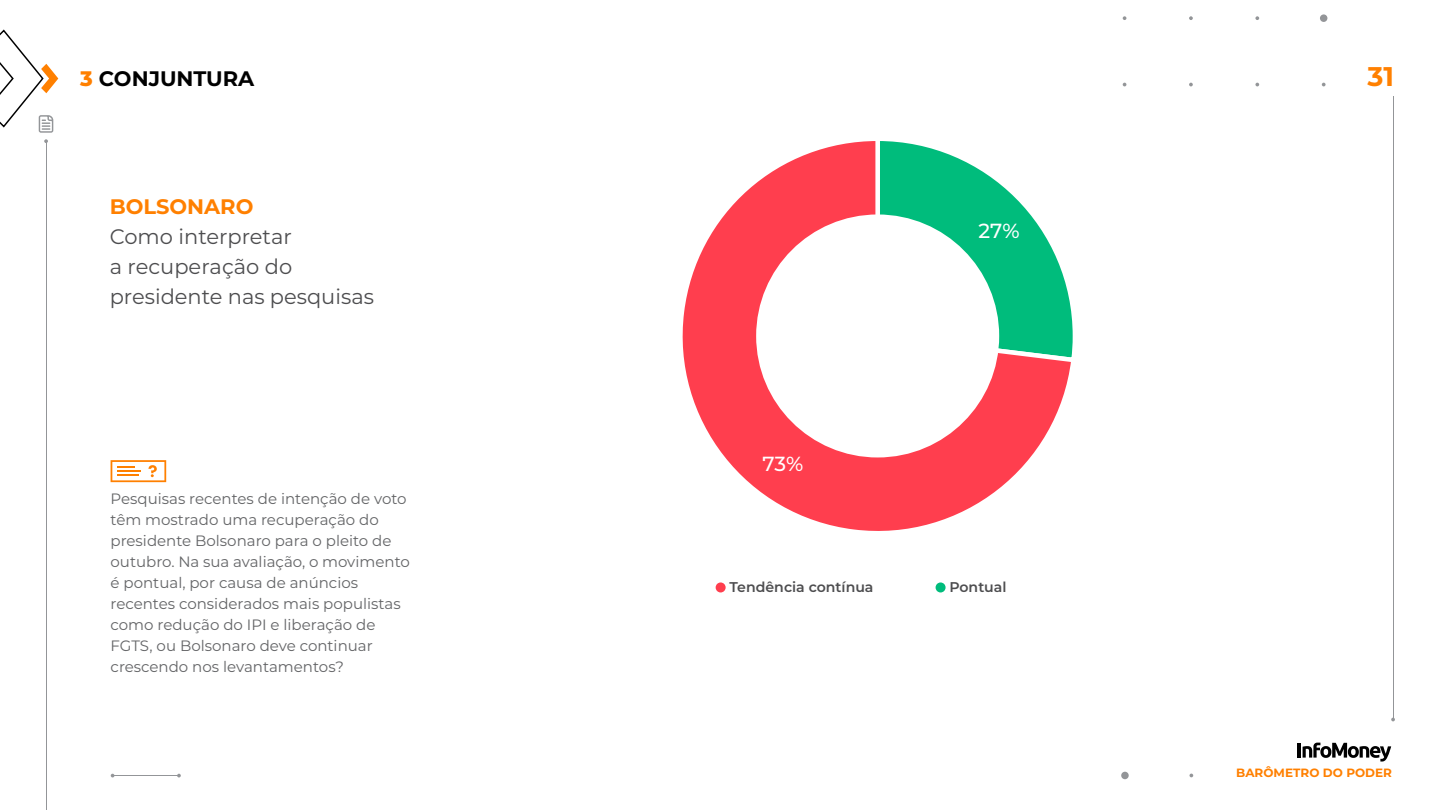
<style>
.page{position:relative;width:1440px;height:810px;background:#fff}
.page>*{position:absolute;margin:0;border:0;box-sizing:border-box;transform-origin:0 0}
.t1{font:700 27px "Montserrat";color:#ff8000}
.t2{font:21px/30px "Montserrat";color:#4d4d4f}
.t3{font:700 21px "Montserrat";color:#000}
.t4{font:700 21px "Montserrat";color:#ff8000}
.t5{font:500 20.4px "Montserrat";color:#fff}
.t6{font:15px/21px "Montserrat";color:#636466}
.t7{font:600 14.1px "Montserrat";color:#4d4d4f}
.t8{font:700 12px "Montserrat";color:#ff8000}
.s1{font-weight:800;color:#ff8000}
</style>
<div class="page">
<hr style="left:1297px;top:743px;width:4px;height:15px;background:#000">
<svg style="left:1302px;top:743px;width:89px;height:19px"></svg>
<svg style="left:1189px;top:774px;width:4px;height:3px"></svg>
<div style="left:1121px;top:772px;width:7px;height:7px;background:#939598;border-radius:50%"></div>
<hr style="left:46px;top:141px;width:1px;height:669px;background:#939598">
<svg style="left:44px;top:139px;width:4px;height:4px"></svg>
<div style="left:1320px;top:14px;width:7px;height:8px;background:#939598;border-radius:50%"></div>
<svg style="left:1255px;top:16px;width:4px;height:4px"></svg>
<svg style="left:1255px;top:83px;width:4px;height:3px"></svg>
<svg style="left:1189px;top:16px;width:4px;height:4px"></svg>
<svg style="left:1189px;top:83px;width:4px;height:3px"></svg>
<svg style="left:1122px;top:16px;width:4px;height:4px"></svg>
<hr style="left:113px;top:775px;width:66px;height:1px;background:#939598">
<hr style="left:1392px;top:96px;width:1px;height:624px;background:#939598">
<svg style="left:0;top:29px;width:58px;height:104px"></svg>
<svg style="left:111px;top:460px;width:55px;height:22px"></svg>
<svg style="left:682px;top:141px;width:391px;height:390px"></svg>
<div style="left:756px;top:214px;width:243px;height:243px;background:#fff;border-radius:50%"></div>
<div style="left:716px;top:582px;width:10px;height:10px;background:#ff3e4e;border-radius:50%"></div>
<div style="left:935px;top:582px;width:10px;height:10px;background:#00bc7c;border-radius:50%"></div>
<h2 class="t3" style="left:80px;top:64px;width:176px"><span class="s1">3</span> CONJUNTURA</h2>
<h2 class="t4" style="left:110px;top:191px;width:145px">BOLSONARO</h2>
<h2 class="t2" style="left:110px;top:221px;width:266px">Como interpretar<br>a recuperação do presidente nas pesquisas</h2>
<h3 class="t5" style="left:978px;top:216px;width:43px">27%</h3>
<p class="t6" style="left:111px;top:488px;width:301px">Pesquisas recentes de intenção de voto têm mostrado uma recuperação do presidente Bolsonaro para o pleito de outubro. Na sua avaliação, o movimento é pontual, por causa de anúncios recentes considerados mais populistas como redução do IPI e liberação de FGTS, ou Bolsonaro deve continuar crescendo nos levantamentos?</p>
<h3 class="t5" style="left:762px;top:450px;width:42px">73%</h3>
<p class="t7" style="left:729px;top:577px;width:145px">Tendência contínua</p>
<p class="t7" style="left:949px;top:577px;width:59px">Pontual</p>
<h1 class="t1" style="left:1367px;top:57px;width:28px">31</h1>
<p class="t8" style="left:1236px;top:764px;width:157px">BARÔMETRO DO PODER</p>
</div>
